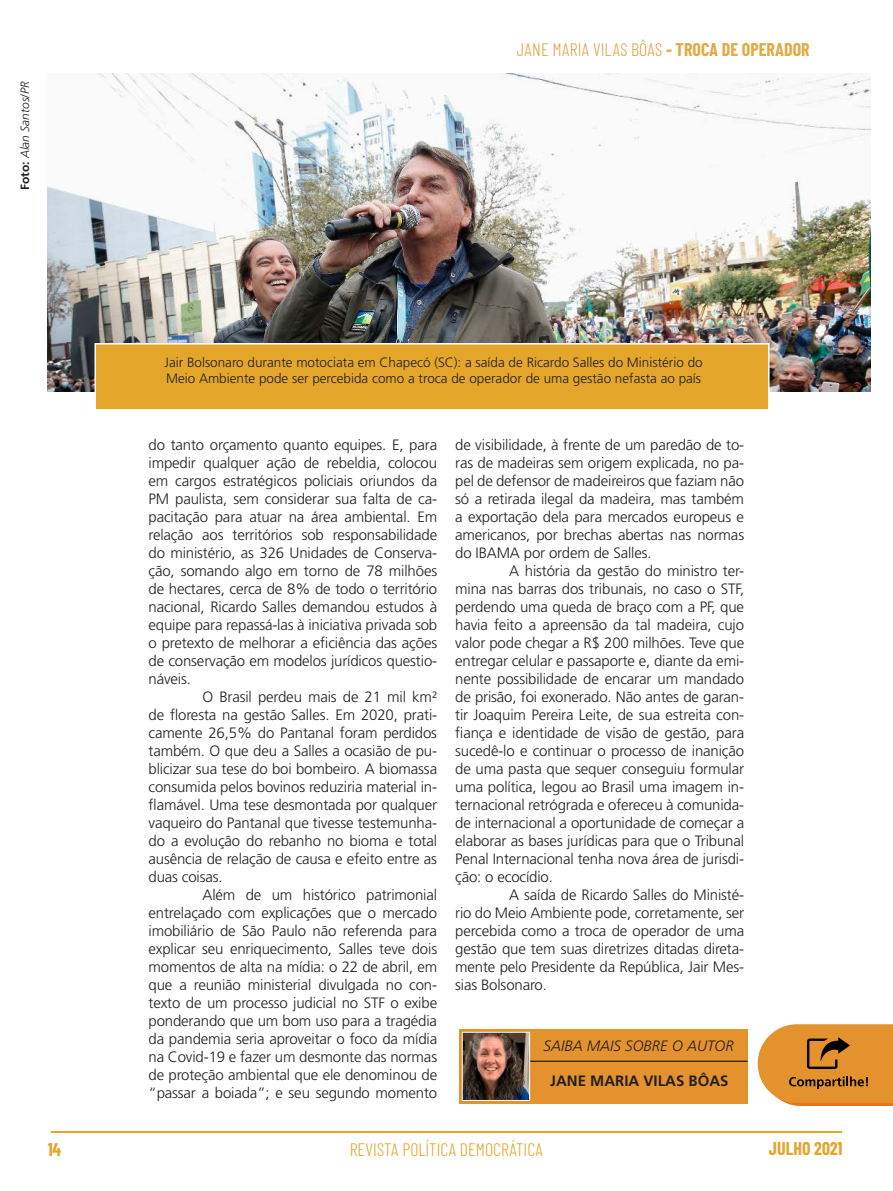
<style>
.page{position:relative;width:893px;height:1191px;background:#fff}
.page>*{position:absolute;margin:0;border:0;box-sizing:border-box;transform-origin:0 0}
.t1{font:300 18px "Barlow Condensed";color:#dca544}
.t2{font:300 18px "Barlow Condensed";color:#e3a62b}
.t3{font:700 18px "Barlow Condensed";color:#e3a62b}
.t4{font:300 15px/18px "Frutiger LT Std";letter-spacing:-.01em;color:#231f20;text-align:justify}
.t5{font:italic 300 15px "Frutiger LT Std";color:#231f20}
.t6{font:700 15px "Frutiger LT Std";color:#231f20}
.t7{font:300 13.5px/16.5px "Frutiger LT Std";color:#231f20}
.t8{font:italic 300 12px "Frutiger LT Std";color:#231f20}
.s1{font-weight:700;font-style:normal}
.s2{font-weight:700;color:#e2aa46}
</style>
<div class="page">
<hr style="left:51px;top:1131px;width:791px;height:1px;background:#e3a62b">
<div style="left:459px;top:1029px;width:289px;height:75px;background:#e4922d"></div>
<hr style="left:530px;top:1061px;width:218px;height:1px;background:#000">
<img style="left:464px;top:1034px;width:64px;height:64px">
<div style="left:462px;top:1032px;width:68px;height:68px;border:1px solid #fff"></div>
<svg style="left:758px;top:1024px;width:135px;height:82px;background:#d68e38"></svg>
<img style="left:47px;top:74px;width:824px;height:317px">
<div style="left:95px;top:344px;width:674px;height:66px;background:#e3a62b"></div>
<div style="left:95px;top:343px;width:675px;height:67px;border:2px solid #fff"></div>
<p class="t8" style="left:20px;top:190px;width:110px;rotate:-90deg"><span class="s1">Foto:</span> Alan Santos/PR</p>
<p class="t1" style="left:517px;top:44px;width:294px">JANE MARIA VILAS BÔAS <span class="s2">- TROCA DE OPERADOR</span></p>
<p class="t7" style="left:165px;top:354px;width:540px">Jair Bolsonaro durante motociata em Chapecó (SC): a saída de Ricardo Salles do Ministério do<br>Meio Ambiente pode ser percebida como a troca de operador de uma gestão nefasta ao país</p>
<p class="t4" style="left:148px;top:436px;width:290px">do tanto orçamento quanto equipes. E, para impedir qualquer ação de rebeldia, colocou em cargos estratégicos policiais oriundos da PM paulista, sem considerar sua falta de ca&shy;pacitação para atuar na área ambiental. Em relação aos territórios sob responsabilidade do ministério, as 326 Unidades de Conserva&shy;ção, somando algo em torno de 78 milhões de hectares, cerca de 8% de todo o território nacional, Ricardo Salles demandou estudos à equipe para repassá-las à iniciativa privada sob o pretexto de melhorar a eficiência das ações de conservação em modelos jurídicos questio&shy;náveis.</p>
<p class="t4" style="left:148px;top:688px;width:290px;text-indent:54px">O Brasil perdeu mais de 21 mil km² de floresta na gestão Salles. Em 2020, prati&shy;camente 26,5% do Pantanal foram perdidos também. O que deu a Salles a ocasião de pu&shy;blicizar sua tese do boi bombeiro. A biomassa consumida pelos bovinos reduziria material in&shy;flamável. Uma tese desmontada por qualquer vaqueiro do Pantanal que tivesse testemunha&shy;do a evolução do rebanho no bioma e total ausência de relação de causa e efeito entre as duas coisas.</p>
<p class="t4" style="left:148px;top:886px;width:290px;text-indent:54px">Além de um histórico patrimonial entrelaçado com explicações que o mercado imobiliário de São Paulo não referenda para explicar seu enriquecimento, Salles teve dois momentos de alta na mídia: o 22 de abril, em que a reunião ministerial divulgada no con&shy;texto de um processo judicial no STF o exibe ponderando que um bom uso para a tragédia da pandemia seria aproveitar o foco da mídia na Covid-19 e fazer um desmonte das normas de proteção ambiental que ele denominou de “passar a boiada”; e seu segundo momento</p>
<p class="t4" style="left:455px;top:436px;width:290px">de visibilidade, à frente de um paredão de to&shy;ras de madeiras sem origem explicada, no pa&shy;pel de defensor de madeireiros que faziam não só a retirada ilegal da madeira, mas também a exportação dela para mercados europeus e americanos, por brechas abertas nas normas do IBAMA por ordem de Salles.</p>
<p class="t4" style="left:455px;top:562px;width:291px;text-indent:54px">A história da gestão do ministro ter&shy;mina nas barras dos tribunais, no caso o STF, perdendo uma queda de braço com a PF, que havia feito a apreensão da tal madeira, cujo valor pode chegar a R$ 200 milhões. Teve que entregar celular e passaporte e, diante da emi&shy;nente possibilidade de encarar um mandado de prisão, foi exonerado. Não antes de garan&shy;tir Joaquim Pereira Leite, de sua estreita con&shy;fiança e identidade de visão de gestão, para sucedê-lo e continuar o processo de inanição de uma pasta que sequer conseguiu formular uma política, legou ao Brasil uma imagem in&shy;ternacional retrógrada e ofereceu à comunida&shy;de internacional a oportunidade de começar a elaborar as bases jurídicas para que o Tribunal Penal Internacional tenha nova área de jurisdi&shy;ção: o ecocídio.</p>
<p class="t4" style="left:455px;top:886px;width:290px;text-indent:54px">A saída de Ricardo Salles do Ministé&shy;rio do Meio Ambiente pode, corretamente, ser percebida como a troca de operador de uma gestão que tem suas diretrizes ditadas direta&shy;mente pelo Presidente da República, Jair Mes&shy;sias Bolsonaro.</p>
<p class="t5" style="left:544px;top:1040px;width:192px">SAIBA MAIS SOBRE O AUTOR</p>
<p class="t6" style="left:550px;top:1073px;width:180px">JANE MARIA VILAS BÔAS</p>
<p class="t3" style="left:48px;top:1143px;width:15px">14</p>
<p class="t2" style="left:350px;top:1143px;width:195px">REVISTA POLÍTICA DEMOCRÁTICA</p>
<p class="t3" style="left:769px;top:1141px;width:75px">JULHO 2021</p>
</div>
